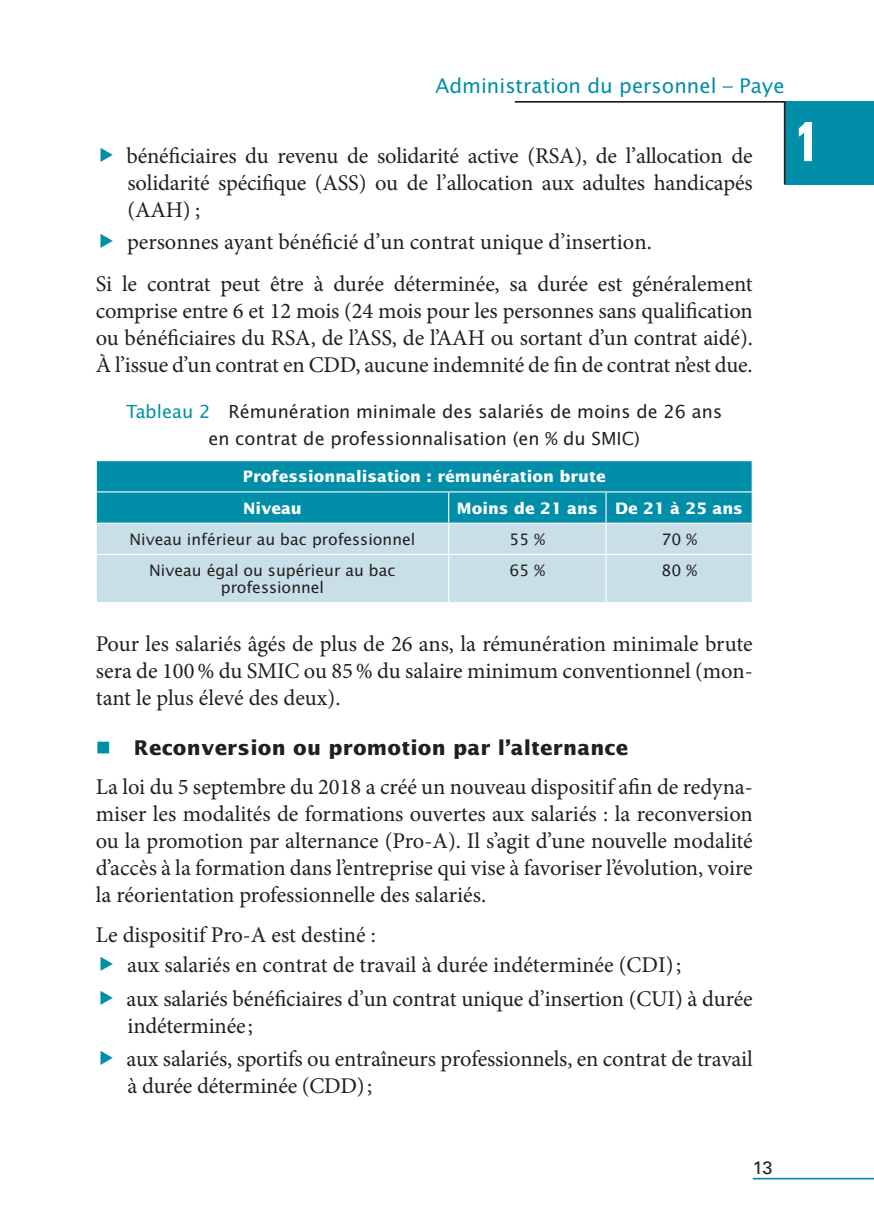
<style>
.page{position:relative;width:874px;height:1212px;background:#fff}
.page>*{position:absolute;margin:0;border:0;box-sizing:border-box;transform-origin:0 0}
.t1{font:700 condensed 54.45px "Univers LT Std";color:#fff;scale:.82 1}
.Texte_Courant{font:22.5px/27px "Minion Pro";letter-spacing:-.01em;color:#231f20}
.t2{font:700 20.25px "Lucida Sans Std";letter-spacing:.01em;color:#231f20}
.t3{font:20.25px "Lucida Sans Std";color:#008ea8}
.Tableau_Titre{font:18px/27px "Lucida Sans Std";color:#231f20;text-align:center}
.t4{font:18px "Univers LT Std";color:#231f20}
.Tableau_Cellule{font:15.75px/16.9px "Lucida Sans Std";color:#231f20;text-align:center}
.Tableau_Intitule{font:700 15.75px "Lucida Sans Std";color:#fff}
.s1{color:#008ea8}
</style>
<div class="page">
<hr style="left:515px;top:101px;width:269px;height:2px;background:#231f20">
<hr style="left:753px;top:1178px;width:121px;height:1px;background:#008ea8">
<div style="left:784px;top:101px;width:90px;height:83px;background:#008ea8"></div>
<svg style="left:798px;top:122px;width:14px;height:40px"></svg>
<hr style="left:784px;top:101px;width:1px;height:83px;background:#231f20">
<div style="left:97px;top:461px;width:654px;height:62px;background:#008ea8"></div>
<div style="left:97px;top:524px;width:654px;height:78px;background:#c8dfe7"></div>
<hr style="left:448px;top:492px;width:1px;height:31px;background:#fff">
<hr style="left:605px;top:492px;width:1px;height:31px;background:#fff">
<hr style="left:448px;top:524px;width:1px;height:30px;background:#fff">
<hr style="left:605px;top:524px;width:1px;height:30px;background:#fff">
<hr style="left:96px;top:554px;width:353px;height:1px;background:#fff">
<hr style="left:449px;top:554px;width:157px;height:1px;background:#fff">
<hr style="left:448px;top:555px;width:1px;height:47px;background:#fff">
<hr style="left:606px;top:554px;width:147px;height:1px;background:#fff">
<hr style="left:605px;top:555px;width:1px;height:47px;background:#fff">
<hr style="left:96px;top:491px;width:353px;height:1px;background:#fff">
<hr style="left:449px;top:491px;width:157px;height:1px;background:#fff">
<hr style="left:606px;top:491px;width:147px;height:1px;background:#fff">
<p class="t3" style="left:435px;top:74px;width:351px">Administration du personnel – Paye</p>
<p class="Texte_Courant" style="left:127px;top:142px;width:628px">bénéficiaires du revenu de solidarité active (RSA), de l’allocation de</p>
<p class="Texte_Courant" style="left:128px;top:169px;width:627px">solidarité spécifique (ASS) ou de l’allocation aux adultes handicapés (AAH) ;</p>
<p class="Texte_Courant" style="left:127px;top:228px;width:526px">personnes ayant bénéficié d’un contrat unique d’insertion.</p>
<p class="Texte_Courant" style="left:96px;top:270px;width:659px;text-align:justify">Si le contrat peut être à durée déterminée, sa durée est généralement comprise entre 6 et 12 mois (24 mois pour les personnes sans qualification ou bénéficiaires du RSA, de l’ASS, de l’AAH ou sortant d’un contrat aidé).<br>À l’issue d’un contrat en CDD, aucune indemnité de fin de contrat n’est due.</p>
<p class="Tableau_Titre" style="left:126px;top:398px;width:597px"><span class="s1">Tableau 2</span> Rémunération minimale des salariés de moins de 26 ans en contrat de professionnalisation (en % du SMIC)</p>
<p class="Tableau_Intitule" style="left:243px;top:468px;width:364px">Professionnalisation : rémunération brute</p>
<p class="Tableau_Intitule" style="left:243px;top:499px;width:60px">Niveau</p>
<p class="Tableau_Intitule" style="left:457px;top:499px;width:142px">Moins de 21 ans</p>
<p class="Tableau_Intitule" style="left:615px;top:499px;width:129px">De 21 à 25 ans</p>
<p class="Tableau_Cellule" style="left:129px;top:531px;width:287px">Niveau inférieur au bac professionnel</p>
<p class="Tableau_Cellule" style="left:510px;top:531px;width:37px">55 %</p>
<p class="Tableau_Cellule" style="left:661px;top:531px;width:37px">70 %</p>
<p class="Tableau_Cellule" style="left:149px;top:562px;width:248px">Niveau égal ou supérieur au bac professionnel</p>
<p class="Tableau_Cellule" style="left:510px;top:562px;width:37px">65 %</p>
<p class="Tableau_Cellule" style="left:661px;top:562px;width:37px">80 %</p>
<p class="Texte_Courant" style="left:96px;top:630px;width:658px;text-align:justify">Pour les salariés âgés de plus de 26 ans, la rémunération minimale brute sera de 100% du SMIC ou 85% du salaire minimum conventionnel (mon&shy;tant le plus élevé des deux).</p>
<p class="t2" style="left:134px;top:736px;width:496px">Reconversion ou promotion par l’alternance</p>
<p class="Texte_Courant" style="left:96px;top:774px;width:659px;text-align:justify">La loi du 5 septembre du 2018 a créé un nouveau dispositif afin de redyna&shy;miser les modalités de formations ouvertes aux salariés : la reconversion ou la promotion par alternance (Pro-A). Il s’agit d’une nouvelle modalité d’accès à la formation dans l’entreprise qui vise à favoriser l’évolution, voire la réorientation professionnelle des salariés.</p>
<p class="Texte_Courant" style="left:96px;top:922px;width:282px">Le dispositif Pro-A est destiné :</p>
<p class="Texte_Courant" style="left:127px;top:952px;width:556px">aux salariés en contrat de travail à durée indéterminée (CDI);</p>
<p class="Texte_Courant" style="left:127px;top:985px;width:628px">aux salariés bénéficiaires d’un contrat unique d’insertion (CUI) à durée indéterminée;</p>
<p class="Texte_Courant" style="left:127px;top:1045px;width:628px">aux salariés, sportifs ou entraîneurs professionnels, en contrat de travail à durée déterminée (CDD);</p>
<h1 class="t1" style="left:797px;top:108px;width:26px">1</h1>
<p class="t4" style="left:753px;top:1157px;width:21px">13</p>
</div>
